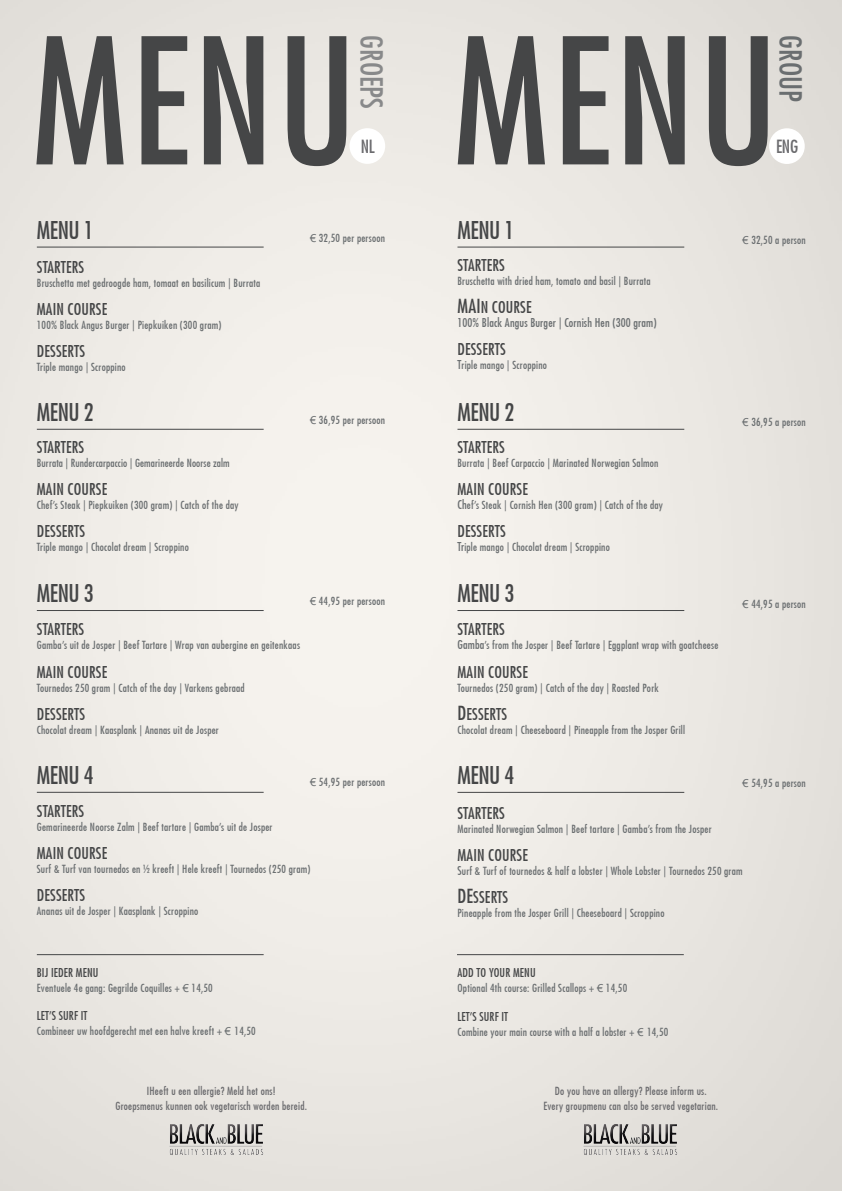
<style>
.page{position:relative;width:842px;height:1191px;background:#ece9e4}
.page>*{position:absolute;margin:0;border:0;box-sizing:border-box;transform-origin:0 0}
.t1{font:500 condensed 170px "Futura";letter-spacing:.02em;color:#454647}
.t2{font:500 condensed 30px "Futura";color:#88898a}
.t3{font:500 condensed 30px "Futura";color:#6a6e70}
.t4{font:500 condensed 24px "Futura";letter-spacing:-.02em;color:#454647}
.t5{font:500 condensed 17.8px "Futura";color:#6b6b6e}
.t6{font:500 condensed 16px "Futura";letter-spacing:.01em;color:#454647}
.t7{font:500 condensed 12px "Futura";letter-spacing:.01em;color:#454647}
.t8{font:500 condensed 12px "Futura";letter-spacing:.01em;color:#6a6e70}
.t9{font:500 condensed 11px "Futura";letter-spacing:.02em;color:#6a6e70}
.t10{font:500 condensed 11px "Futura";letter-spacing:.02em;color:#6b6b6e}
.s1{font-family:"Arial";font-weight:400;font-stretch:normal}
.s2{font-size:19px}
.s3{font-size:12px}
</style>
<div class="page">
<img style="left:169px;top:1124px;width:95px;height:32px">
<img style="left:583px;top:1124px;width:100px;height:40px">
<div style="left:769px;top:128px;width:36px;height:36px;background:#fff;border-radius:50%"></div>
<div style="left:349px;top:128px;width:36px;height:36px;background:#fff;border-radius:50%"></div>
<hr style="left:37px;top:246px;width:227px;height:1px;background:#454647">
<hr style="left:37px;top:954px;width:227px;height:1px;background:#454647">
<hr style="left:37px;top:429px;width:227px;height:1px;background:#454647">
<hr style="left:37px;top:610px;width:227px;height:1px;background:#454647">
<hr style="left:37px;top:792px;width:227px;height:1px;background:#454647">
<hr style="left:457px;top:246px;width:227px;height:1px;background:#454647">
<hr style="left:457px;top:429px;width:227px;height:1px;background:#454647">
<hr style="left:457px;top:610px;width:227px;height:1px;background:#454647">
<hr style="left:457px;top:792px;width:227px;height:1px;background:#454647">
<hr style="left:457px;top:954px;width:227px;height:1px;background:#454647">
<p class="t1" style="left:32px;top:0;width:326px">MENU</p>
<p class="t1" style="left:454px;top:0;width:326px">MENU</p>
<p class="t2" style="left:390px;top:35px;width:75px;rotate:90deg">GROEPS</p>
<p class="t3" style="left:808px;top:35px;width:68px;rotate:90deg">GROUP</p>
<p class="t5" style="left:361px;top:136px;width:15px">NL</p>
<p class="t5" style="left:776px;top:136px;width:24px">ENG</p>
<p class="t4" style="left:37px;top:216px;width:58px">MENU 1</p>
<p class="t9" style="left:310px;top:231px;width:76px"><span class="s1">€</span> 32,50 per persoon</p>
<p class="t4" style="left:457px;top:216px;width:58px">MENU 1</p>
<p class="t9" style="left:742px;top:233px;width:65px"><span class="s1">€</span> 32,50 a person</p>
<p class="t6" style="left:37px;top:258px;width:49px">STARTERS</p>
<p class="t9" style="left:37px;top:277px;width:225px">Bruschetta met gedroogde ham, tomaat en basilicum | Burrata</p>
<p class="t6" style="left:37px;top:300px;width:72px">MAIN COURSE</p>
<p class="t9" style="left:37px;top:319px;width:186px">100% Black Angus Burger | Piepkuiken (300 gram)</p>
<p class="t6" style="left:37px;top:342px;width:50px">DESSERTS</p>
<p class="t9" style="left:37px;top:361px;width:90px">Triple mango | Scroppino</p>
<p class="t4" style="left:37px;top:398px;width:58px">MENU 2</p>
<p class="t9" style="left:310px;top:413px;width:76px"><span class="s1">€</span> 36,95 per persoon</p>
<p class="t6" style="left:457px;top:255px;width:49px">STARTERS</p>
<p class="t9" style="left:457px;top:274px;width:195px">Bruschetta with dried ham, tomato and basil | Burrata</p>
<p class="t6" style="left:457px;top:297px;width:76px"><span class="s2">MAI</span>N COURSE</p>
<p class="t8" style="left:457px;top:315px;width:201px">100% Black Angus Burger | Cornish Hen (300 gram)</p>
<p class="t6" style="left:457px;top:339px;width:50px">DESSERTS</p>
<p class="t9" style="left:457px;top:358px;width:91px"><span class="s3">T</span>riple mango | Scroppino</p>
<p class="t4" style="left:457px;top:398px;width:58px">MENU 2</p>
<p class="t9" style="left:742px;top:416px;width:65px"><span class="s1">€</span> 36,95 a person</p>
<p class="t6" style="left:37px;top:437px;width:49px">STARTERS</p>
<p class="t9" style="left:37px;top:456px;width:194px">Burrata | Rundercarpaccio | Gemarineerde Noorse zalm</p>
<p class="t6" style="left:37px;top:479px;width:72px">MAIN COURSE</p>
<p class="t9" style="left:37px;top:498px;width:203px">Chef’s Steak | Piepkuiken (300 gram) | Catch of the day</p>
<p class="t6" style="left:37px;top:521px;width:50px">DESSERTS</p>
<p class="t9" style="left:37px;top:540px;width:154px">Triple mango | Chocolat dream | Scroppino</p>
<p class="t4" style="left:37px;top:579px;width:58px">MENU 3</p>
<p class="t9" style="left:310px;top:594px;width:76px"><span class="s1">€</span> 44,95 per persoon</p>
<p class="t6" style="left:457px;top:437px;width:49px">STARTERS</p>
<p class="t9" style="left:457px;top:456px;width:203px">Burrata | Beef Carpaccio | Marinated Norwegian Salmon</p>
<p class="t6" style="left:457px;top:479px;width:72px">MAIN COURSE</p>
<p class="t9" style="left:457px;top:498px;width:207px"><span class="s3">Ch</span>ef’s Steak | Cornish Hen (300 gram) | Catch of the day</p>
<p class="t6" style="left:457px;top:521px;width:50px">DESSERTS</p>
<p class="t9" style="left:457px;top:540px;width:154px"><span class="s3">Tr</span>iple mango | Chocolat dream | Scroppino</p>
<p class="t4" style="left:457px;top:579px;width:58px">MENU 3</p>
<p class="t9" style="left:742px;top:597px;width:65px"><span class="s1">€</span> 44,95 a person</p>
<p class="t6" style="left:37px;top:620px;width:49px">STARTERS</p>
<p class="t9" style="left:37px;top:639px;width:265px">Gamba’s uit de Josper | Beef Tartare | Wrap van aubergine en geitenkaas</p>
<p class="t6" style="left:37px;top:662px;width:72px">MAIN COURSE</p>
<p class="t9" style="left:37px;top:681px;width:209px">Tournedos 250 gram | Catch of the day | Varkens gebraad</p>
<p class="t6" style="left:37px;top:704px;width:50px">DESSERTS</p>
<p class="t9" style="left:37px;top:723px;width:184px">Chocolat dream | Kaasplank | Ananas uit de Josper</p>
<p class="t4" style="left:37px;top:761px;width:58px">MENU 4</p>
<p class="t9" style="left:310px;top:775px;width:76px"><span class="s1">€</span> 54,95 per persoon</p>
<p class="t6" style="left:37px;top:801px;width:49px">STARTERS</p>
<p class="t9" style="left:37px;top:820px;width:237px">Gemarineerde Noorse Zalm | Beef tartare | Gamba’s uit de Josper</p>
<p class="t6" style="left:37px;top:843px;width:72px">MAIN COURSE</p>
<p class="t9" style="left:37px;top:862px;width:275px">Surf &amp; Turf van tournedos en ½ kreeft | Hele kreeft | Tournedos (250 gram)</p>
<p class="t6" style="left:37px;top:885px;width:50px">DESSERTS</p>
<p class="t9" style="left:37px;top:904px;width:163px">Ananas uit de Josper | Kaasplank | Scroppino</p>
<p class="t6" style="left:457px;top:620px;width:49px">STARTERS</p>
<p class="t9" style="left:457px;top:639px;width:262px"><span class="s3">Gamba</span>’s from the Josper | Beef Tartare | Eggplant wrap with goatcheese</p>
<p class="t6" style="left:457px;top:662px;width:72px">MAIN COURSE</p>
<p class="t9" style="left:457px;top:681px;width:203px">Tournedos (250 gram) | Catch of the day | Roasted Pork</p>
<p class="t6" style="left:457px;top:704px;width:51px"><span class="s2">D</span>ESSERTS</p>
<p class="t9" style="left:457px;top:723px;width:229px">Chocolat dream | Cheeseboard | Pineapple from the Josper Grill</p>
<p class="t4" style="left:457px;top:761px;width:58px">MENU 4</p>
<p class="t9" style="left:742px;top:776px;width:65px"><span class="s1">€</span> 54,95 a person</p>
<p class="t6" style="left:457px;top:804px;width:49px">STARTERS</p>
<p class="t9" style="left:457px;top:822px;width:256px">Marinated Norwegian Salmon | Beef tartare | Gamba’s from the Josper</p>
<p class="t6" style="left:457px;top:846px;width:72px">MAIN COURSE</p>
<p class="t9" style="left:457px;top:864px;width:287px"><span class="s3">S</span>urf &amp; Turf of tournedos &amp; half a lobster | Whole Lobster | Tournedos 250 gram</p>
<p class="t6" style="left:457px;top:888px;width:52px"><span class="s2">DE</span>SSERTS</p>
<p class="t9" style="left:457px;top:906px;width:209px">Pineapple from the Josper Grill | Cheeseboard | Scroppino</p>
<p class="t7" style="left:37px;top:965px;width:63px">BIJ IEDER MENU</p>
<p class="t9" style="left:37px;top:981px;width:177px">Eventuele 4e gang: Gegrilde Coquilles + <span class="s1">€</span> 14,50</p>
<p class="t7" style="left:37px;top:1008px;width:52px">LET’S SURF IT</p>
<p class="t9" style="left:37px;top:1024px;width:220px">Combineer uw hoofdgerecht met een halve kreeft + <span class="s1">€</span> 14,50</p>
<p class="t7" style="left:457px;top:965px;width:80px">ADD TO YOUR MENU</p>
<p class="t9" style="left:457px;top:981px;width:171px">Optional 4th course: Grilled Scallops + <span class="s1">€</span> 14,50</p>
<p class="t7" style="left:457px;top:1009px;width:52px">LET’S SURF IT</p>
<p class="t9" style="left:457px;top:1025px;width:212px">Combine your main course with a half a lobster + <span class="s1">€</span> 14,50</p>
<p class="t10" style="left:147px;top:1084px;width:130px">IHeeft u een allergie? Meld het ons!</p>
<p class="t10" style="left:115px;top:1099px;width:193px">Groepsmenus kunnen ook vegetarisch worden bereid.</p>
<p class="t10" style="left:555px;top:1084px;width:153px">Do you have an allergy? Please inform us.</p>
<p class="t10" style="left:543px;top:1099px;width:176px">Every groupmenu can also be served vegetarian.</p>
</div>
